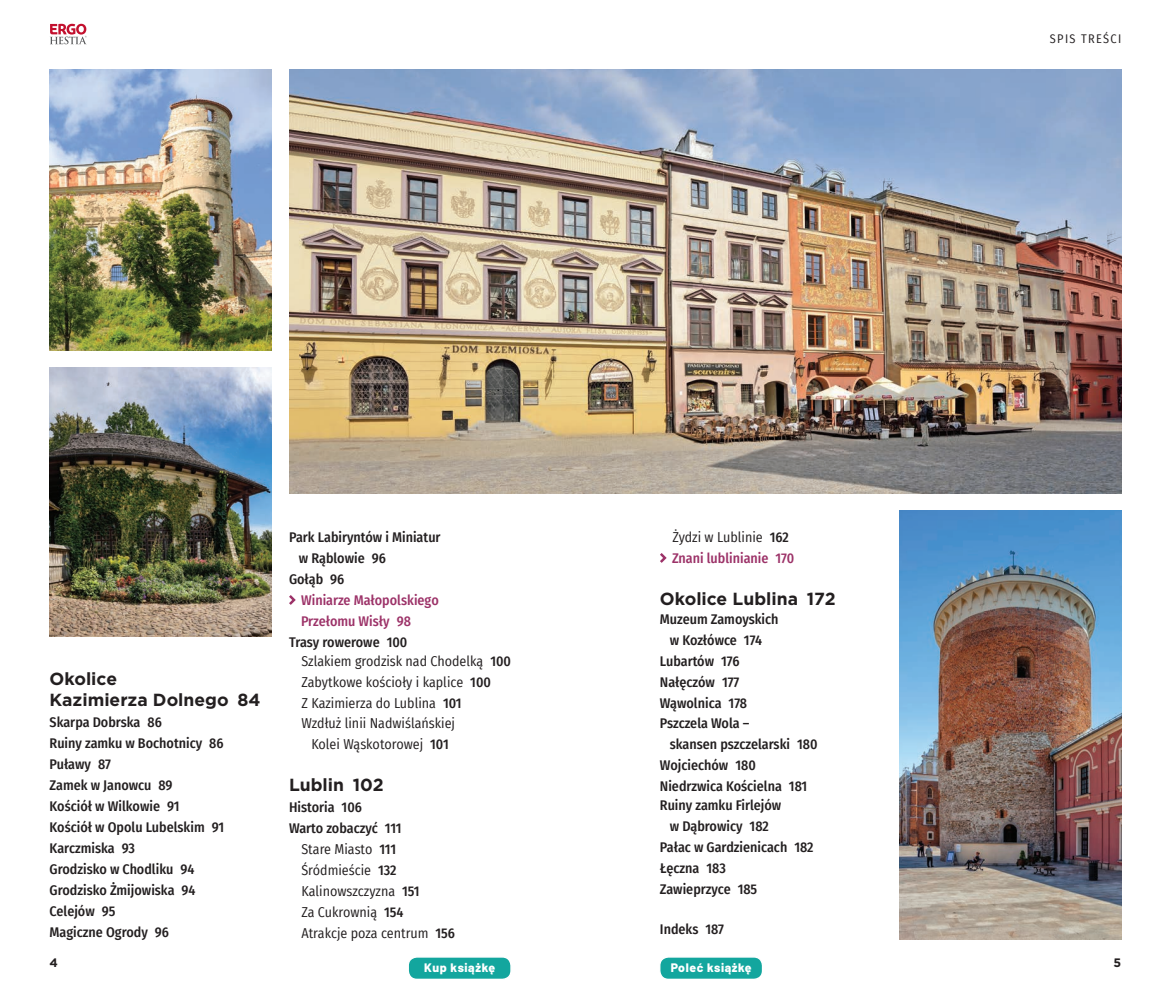
<style>
.page{position:relative;width:1171px;height:993px;background:#fff}
.page>*{position:absolute;margin:0;border:0;box-sizing:border-box;transform-origin:0 0}
.t1{font:700 17.5px/21px "Gotham";color:#231f20}
.t2{font:500 14px/21px "Fira Sans Condensed";color:#231f20}
.t3{font:14px/21px "Fira Sans Condensed";color:#231f20}
.t4{font:500 14px/21px "Fira Sans Condensed";color:#9c3268}
.t5{font:800 12.25px "Barlow";letter-spacing:.05em;color:#fff}
.t6{font:12.25px "Fira Sans Condensed";letter-spacing:.11em;color:#231f20}
.t7{font:700 12.25px "Gotham";color:#231f20}
.s1{font-weight:500}
.s2{font-weight:400;color:#231f20}
.s3{color:#231f20}
</style>
<div class="page">
<svg style="left:50px;top:24px;width:37px;height:20px"></svg>
<svg style="left:289px;top:595px;width:7px;height:9px"></svg>
<img style="left:50px;top:69px;width:222px;height:281px">
<img style="left:289px;top:69px;width:832px;height:424px">
<img style="left:50px;top:368px;width:222px;height:267px">
<svg style="left:660px;top:553px;width:6px;height:9px"></svg>
<img style="left:899px;top:510px;width:222px;height:429px">
<div style="left:660px;top:956px;width:102px;height:23px;background:#13a69e;border-radius:9px"></div>
<div style="left:659px;top:955px;width:104px;height:24px;border:1px solid #fff;border-radius:9px"></div>
<div style="left:408px;top:956px;width:103px;height:23px;background:#13a69e;border-radius:9px"></div>
<div style="left:407px;top:955px;width:105px;height:24px;border:1px solid #fff;border-radius:9px"></div>
<p class="t1" style="left:50px;top:667px;width:212px">Okolice<br>Kazimierza Dolnego 84</p>
<p class="t2" style="left:50px;top:710px;width:176px">Skarpa Dobrska 86<br>Ruiny zamku w Bochotnicy 86<br>Puławy 87<br>Zamek w Janowcu 89<br>Kościół w Wilkowie 91<br>Kościół w Opolu Lubelskim 91<br>Karczmiska 93<br>Grodzisko w Chodliku 94<br>Grodzisko Żmijowiska 94<br>Celejów 95<br>Magiczne Ogrody 96</p>
<p class="t2" style="left:289px;top:525px;width:153px">Park Labiryntów i Miniatur</p>
<p class="t2" style="left:299px;top:546px;width:88px">w Rąblowie 96</p>
<p class="t2" style="left:289px;top:567px;width:57px">Gołąb 96</p>
<p class="t4" style="left:301px;top:588px;width:139px">Winiarze Małopolskiego<br>Przełomu Wisły 98</p>
<p class="t3" style="left:301px;top:632px;width:211px;line-height:19.2px;text-indent:-12px"><span class="s1">Trasy rowerowe 100<br></span>Szlakiem grodzisk nad Chodelką <span class="s1">100</span></p>
<p class="t3" style="left:301px;top:671px;width:191px">Zabytkowe kościoły i kaplice <span class="s1">100<br></span>Z Kazimierza do Lublina <span class="s1">101</span></p>
<p class="t3" style="left:301px;top:711px;width:155px;text-align:center">Wzdłuż linii Nadwiślańskiej<br>Kolei Wąskotorowej <span class="s1">101</span></p>
<p class="t1" style="left:289px;top:773px;width:96px">Lublin 102</p>
<p class="t2" style="left:289px;top:795px;width:74px">Historia 106</p>
<p class="t2" style="left:289px;top:816px;width:114px">Warto zobaczyć 111</p>
<p class="t3" style="left:301px;top:837px;width:96px">Stare Miasto <span class="s1">111</span></p>
<p class="t3" style="left:301px;top:858px;width:97px">Śródmieście <span class="s1">132</span></p>
<p class="t3" style="left:301px;top:879px;width:120px">Kalinowszczyzna <span class="s1">151</span></p>
<p class="t3" style="left:301px;top:900px;width:104px">Za Cukrownią <span class="s1">154</span></p>
<p class="t3" style="left:301px;top:921px;width:155px">Atrakcje poza centrum <span class="s1">156</span></p>
<p class="t4" style="left:672px;top:525px;width:124px"><span class="s2">Żydzi w Lublinie</span> <span class="s3">162<br></span>Znani lublinianie 170</p>
<p class="t1" style="left:660px;top:588px;width:177px">Okolice Lublina 172</p>
<p class="t2" style="left:660px;top:608px;width:120px">Muzeum Zamoyskich</p>
<p class="t2" style="left:670px;top:629px;width:94px">w Kozłówce 174</p>
<p class="t2" style="left:660px;top:650px;width:81px">Lubartów 176</p>
<p class="t2" style="left:660px;top:671px;width:81px">Nałęczów 177</p>
<p class="t2" style="left:660px;top:692px;width:89px">Wąwolnica 178</p>
<p class="t2" style="left:660px;top:711px;width:91px">Pszczela Wola –</p>
<p class="t2" style="left:670px;top:732px;width:149px">skansen pszczelarski 180</p>
<p class="t2" style="left:660px;top:753px;width:97px">Wojciechów 180</p>
<p class="t2" style="left:660px;top:774px;width:149px">Niedrzwica Kościelna 181</p>
<p class="t2" style="left:660px;top:793px;width:123px">Ruiny zamku Firlejów</p>
<p class="t2" style="left:670px;top:814px;width:100px">w Dąbrowicy 182</p>
<p class="t2" style="left:660px;top:835px;width:155px">Pałac w Gardzienicach 182</p>
<p class="t2" style="left:660px;top:856px;width:67px">Łęczna 183</p>
<p class="t2" style="left:660px;top:877px;width:99px">Zawieprzyce 185</p>
<p class="t2" style="left:660px;top:917px;width:66px">Indeks 187</p>
<p class="t6" style="left:1050px;top:30px;width:73px">SPIS TREŚCI</p>
<p class="t7" style="left:50px;top:954px;width:10px">4</p>
<p class="t7" style="left:1113px;top:954px;width:9px">5</p>
<p class="t5" style="left:424px;top:958px;width:72px">Kup książkę</p>
<p class="t5" style="left:671px;top:958px;width:82px">Poleć książkę</p>
</div>
